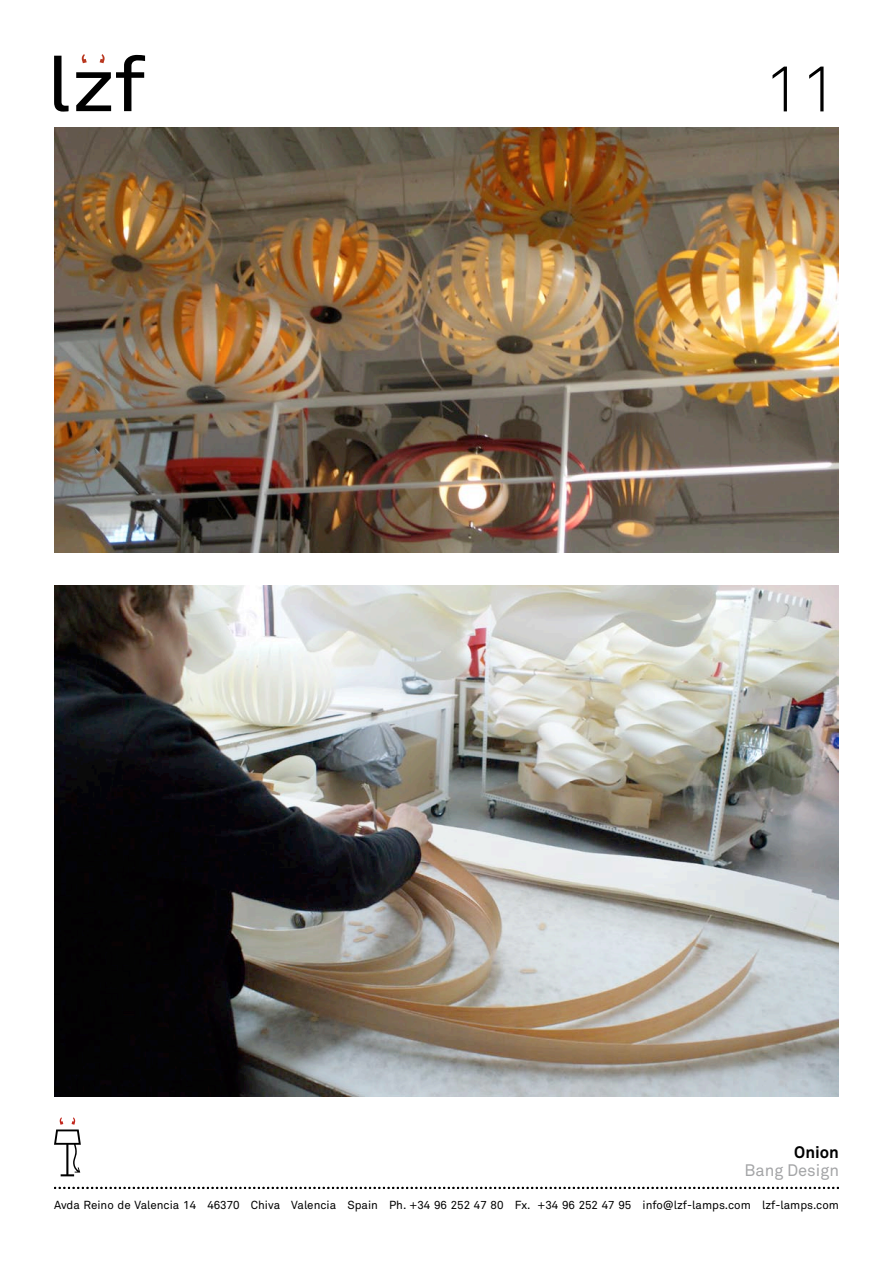
<style>
.page{position:relative;width:893px;height:1263px;background:#fff}
.page>*{position:absolute;margin:0;border:0;box-sizing:border-box;transform-origin:0 0}
.t1{font:300 64.5px "Akkurat";color:#000}
.t2{font:16.5px "Akkurat";color:#a4a5a7}
.t3{font:700 16.5px "Akkurat";color:#000}
.t4{font:11.55px "Akkurat";color:#000}
</style>
<div class="page">
<svg style="left:54px;top:1187px;width:785px;height:2px"></svg>
<svg style="left:54px;top:56px;width:15px;height:56px"></svg>
<svg style="left:76px;top:54px;width:69px;height:57px"></svg>
<svg style="left:54px;top:1117px;width:27px;height:59px"></svg>
<img style="left:54px;top:586px;width:785px;height:510px">
<img style="left:54px;top:128px;width:785px;height:425px">
<h1 class="t1" style="left:765px;top:48px;width:75px">11</h1>
<h2 class="t3" style="left:794px;top:1142px;width:46px">Onion</h2>
<h2 class="t2" style="left:744px;top:1160px;width:96px">Bang Design</h2>
<p class="t4" style="left:54px;top:1198px;width:786px">Avda Reino de Valencia 14 46370 Chiva Valencia Spain Ph. +34 96 252 47 80 Fx. +34 96 252 47 95 info@lzf-lamps.com lzf-lamps.com</p>
</div>
